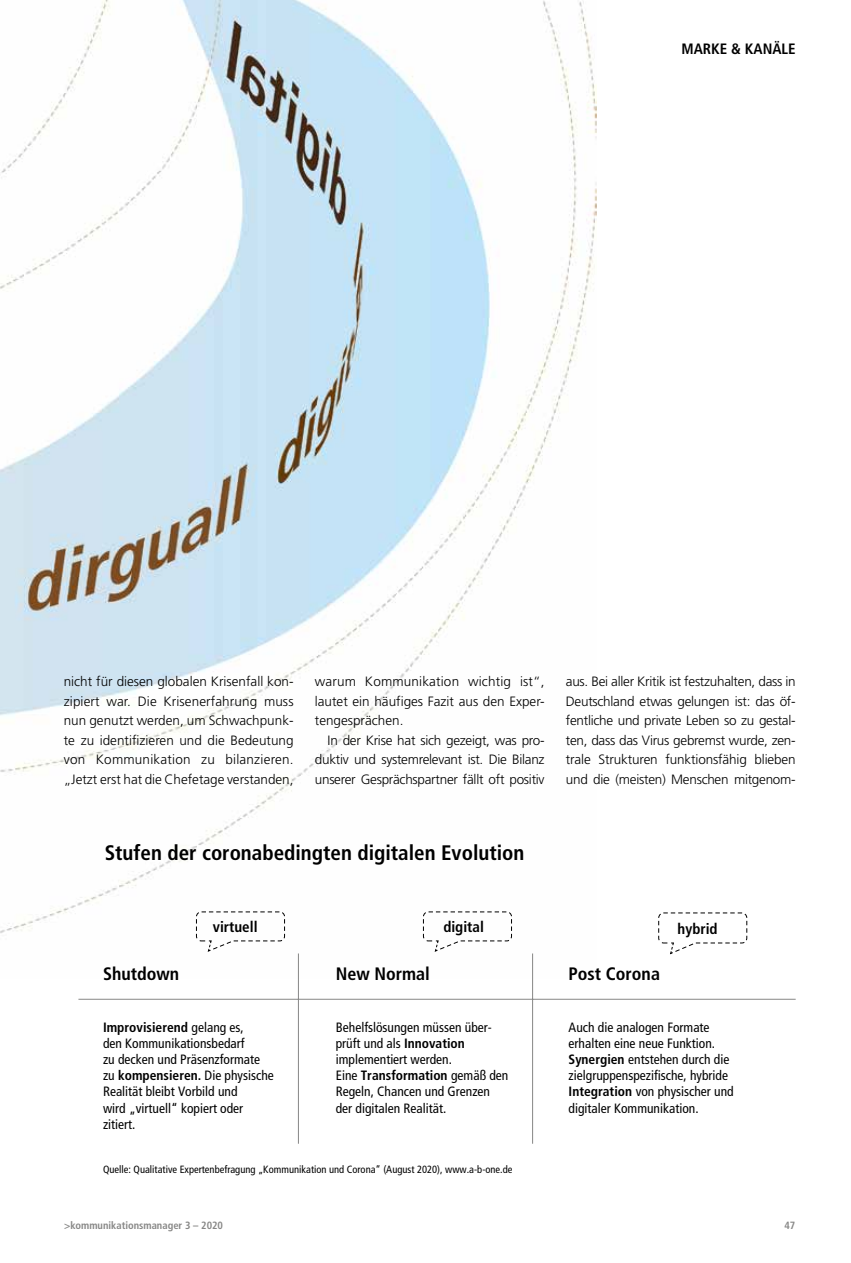
<style>
.page{position:relative;width:851px;height:1263px;background:#fff}
.page>*{position:absolute;margin:0;border:0;box-sizing:border-box;transform-origin:0 0}
.t1{font:700 condensed 21px "Frutiger LT Std";color:#000}
.t2{font:700 condensed 18px "Frutiger LT Std";color:#000}
.t3{font:700 condensed 15px "Frutiger LT Std";color:#000}
.t4{font:300 13.5px/19.5px "Frutiger LT Std";letter-spacing:-.005em;color:#000;text-align:justify}
.t5{font:condensed 13.5px/16.2px "Frutiger LT Std";color:#000}
.t6{font:condensed 10.5px "Frutiger LT Std";color:#000}
.t7{font:700 condensed 10.5px "Frutiger LT Std";color:#878786}
.s1{font-weight:700}
</style>
<div class="page">
<img style="left:0;top:0;width:596px;height:978px">
<svg style="left:658px;top:912px;width:89px;height:43px"></svg>
<svg style="left:422px;top:911px;width:90px;height:41px"></svg>
<svg style="left:196px;top:911px;width:89px;height:41px"></svg>
<hr style="left:78px;top:999px;width:717px;height:1px;background:#878786">
<hr style="left:298px;top:953px;width:1px;height:191px;background:#878786">
<hr style="left:532px;top:953px;width:1px;height:191px;background:#878786">
<p class="t3" style="left:681px;top:40px;width:116px">MARKE &amp; KANÄLE</p>
<p class="t4" style="left:64px;top:672px;width:231px">nicht für diesen globalen Krisenfall kon&shy;zipiert war. Die Krisenerfahrung muss nun genutzt werden, um Schwachpunk&shy;te zu identifizieren und die Bedeutung von Kommunikation zu bilanzieren. „Jetzt erst hat die Chefetage verstanden,</p>
<p class="t4" style="left:315px;top:672px;width:231px">warum Kommunikation wichtig ist“, lautet ein häufiges Fazit aus den Exper&shy;tengesprächen.</p>
<p class="t4" style="left:315px;top:731px;width:231px;text-indent:13px">In der Krise hat sich gezeigt, was pro&shy;duktiv und systemrelevant ist. Die Bilanz unserer Gesprächspartner fällt oft positiv</p>
<p class="t4" style="left:566px;top:672px;width:231px">aus. Bei aller Kritik ist festzuhalten, dass in Deutschland etwas gelungen ist: das öf&shy;fentliche und private Leben so zu gestal&shy;ten, dass das Virus gebremst wurde, zen&shy;trale Strukturen funktionsfähig blieben und die (meisten) Menschen mitgenom-</p>
<h1 class="t1" style="left:105px;top:840px;width:421px">Stufen der coronabedingten digitalen Evolution</h1>
<p class="t3" style="left:213px;top:918px;width:46px">virtuell</p>
<p class="t3" style="left:443px;top:918px;width:42px">digital</p>
<p class="t3" style="left:677px;top:920px;width:42px">hybrid</p>
<h2 class="t2" style="left:103px;top:963px;width:78px">Shutdown</h2>
<h2 class="t2" style="left:336px;top:963px;width:96px">New Normal</h2>
<h2 class="t2" style="left:568px;top:963px;width:93px">Post Corona</h2>
<p class="t5" style="left:103px;top:1019px;width:172px"><span class="s1">Improvisierend</span> gelang es,<br>den Kommunikationsbedarf<br>zu decken und Präsenzformate zu <span class="s1">kompensieren.</span> Die physische<br>Realität bleibt Vorbild und<br>wird „virtuell“ kopiert oder zitiert.</p>
<p class="t5" style="left:336px;top:1019px;width:174px">Behelfslösungen müssen über&shy;prüft und als <span class="s1">Innovation </span>implementiert werden.<br>Eine <span class="s1">Transformation</span> gemäß den<br>Regeln, Chancen und Grenzen der digitalen Realität.</p>
<p class="t5" style="left:568px;top:1019px;width:167px">Auch die analogen Formate erhalten eine neue Funktion.<br><span class="s1">Synergien</span> entstehen durch die zielgruppenspezifische, hybride<br><span class="s1">Integration</span> von physischer und digitaler Kommunikation.</p>
<p class="t6" style="left:103px;top:1164px;width:411px">Quelle: Qualitative Expertenbefragung „Kommunikation und Corona“ (August 2020), www.a-b-one.de</p>
<p class="t7" style="left:64px;top:1219px;width:160px">&gt;kommunikationsmanager 3 – 2020</p>
<p class="t7" style="left:784px;top:1219px;width:12px">47</p>
</div>
